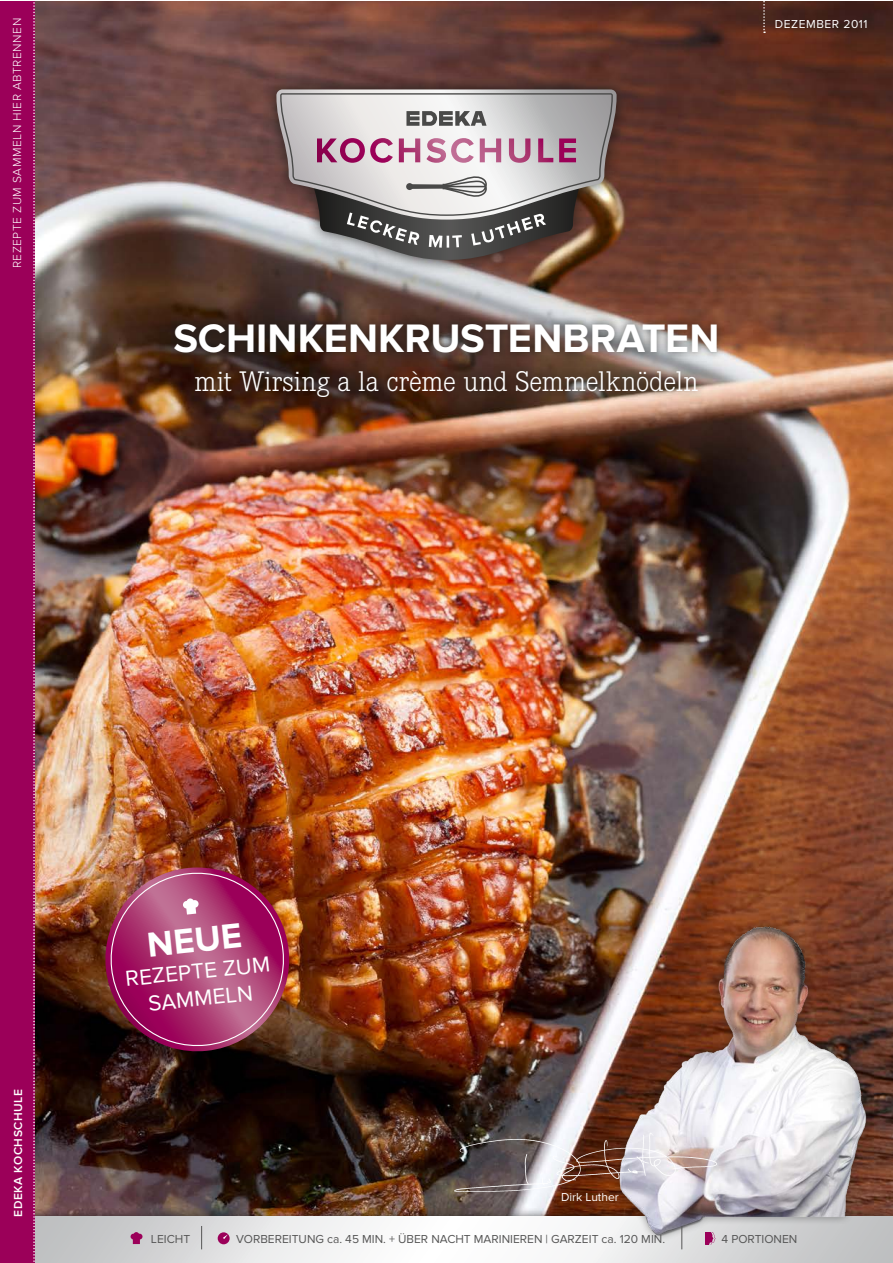
<style>
.page{position:relative;width:893px;height:1263px;background:#fff}
.page>*{position:absolute;margin:0;border:0;box-sizing:border-box;transform-origin:0 0}
.t1{font:700 41.1px "Proxima Nova";color:#fff}
.t2{font:700 36px "Proxima Nova";color:#fff}
.t3{font:300 29.4px "Corporate E";color:#fff}
.t4{font:22.5px/27px "Proxima Nova";color:#fff;text-align:center}
.t5{font:12px "Proxima Nova";color:#565656}
.t6{font:300 12px "Proxima Nova";letter-spacing:.045em;color:#fff}
.t7{font:600 12px "Proxima Nova";letter-spacing:.045em;color:#fff}
.t8{font:12px "Proxima Nova";letter-spacing:.045em;color:#fff}
.t9{font:12px "Proxima Nova";color:#fff}
</style>
<div class="page">
<img style="left:35px;top:1px;width:857px;height:1207px">
<div style="left:166px;top:315px;width:560px;height:90px;background:#1a1a18;opacity:.75"></div>
<img style="left:101px;top:867px;width:193px;height:189px">
<div style="left:183px;top:901px;width:8px;height:8px;background:#fff;border-radius:50%"></div>
<div style="left:191px;top:900px;width:8px;height:8px;background:#fff;border-radius:50%"></div>
<div style="left:186px;top:898px;width:8px;height:8px;background:#fff;border-radius:50%"></div>
<div style="left:263px;top:76px;width:367px;height:198px;background:#1a1a18;opacity:.8"></div>
<svg style="left:276px;top:89px;width:341px;height:171px"></svg>
<div style="left:0;top:1208px;width:892px;height:55px;background:#1a1a18;opacity:.7"></div>
<svg style="left:35px;top:1217px;width:857px;height:46px"></svg>
<div style="left:612px;top:918px;width:263px;height:325px;background:#1a1a18;opacity:.5"></div>
<img style="left:610px;top:906px;width:270px;height:330px">
<img style="left:451px;top:1128px;width:270px;height:69px">
<svg style="left:763px;top:1px;width:2px;height:32px"></svg>
<div style="left:0;top:1px;width:34px;height:1262px;background:#9b0059"></div>
<svg style="left:33px;top:1px;width:2px;height:1262px"></svg>
<svg style="left:201px;top:1226px;width:1px;height:23px"></svg>
<div style="left:218px;top:1232px;width:12px;height:12px;background:#9b0059;border-radius:50%"></div>
<svg style="left:223px;top:1234px;width:5px;height:5px"></svg>
<svg style="left:681px;top:1226px;width:1px;height:23px"></svg>
<svg style="left:705px;top:1232px;width:10px;height:12px"></svg>
<svg style="left:131px;top:1232px;width:11px;height:12px"></svg>
<p class="t6" style="left:10px;top:268px;width:252px;rotate:-90deg">REZEPTE ZUM SAMMELN HIER ABTRENNEN</p>
<p class="t8" style="left:775px;top:17px;width:94px">DEZEMBER 2011</p>
<h1 class="t1" style="left:174px;top:315px;width:547px">SCHINKENKRUSTENBRATEN</h1>
<h3 class="t3" style="left:194px;top:365px;width:506px">mit Wirsing a la crème und Semmelknödeln</h3>
<p class="t7" style="left:11px;top:1217px;width:129px;rotate:-90deg">EDEKA KOCHSCHULE</p>
<h2 class="t2" style="left:145px;top:924px;width:97px;rotate:-6deg">NEUE</h2>
<h3 class="t4" style="left:124px;top:966px;width:147px;rotate:-6deg">REZEPTE ZUM<br>SAMMELN</h3>
<p class="t9" style="left:561px;top:1190px;width:59px">Dirk Luther</p>
<p class="t5" style="left:151px;top:1232px;width:41px">LEICHT</p>
<p class="t5" style="left:236px;top:1232px;width:430px">VORBEREITUNG ca. 45 MIN. + ÜBER NACHT MARINIEREN | GARZEIT ca. 120 MIN.</p>
<p class="t5" style="left:721px;top:1232px;width:77px">4 PORTIONEN</p>
</div>
